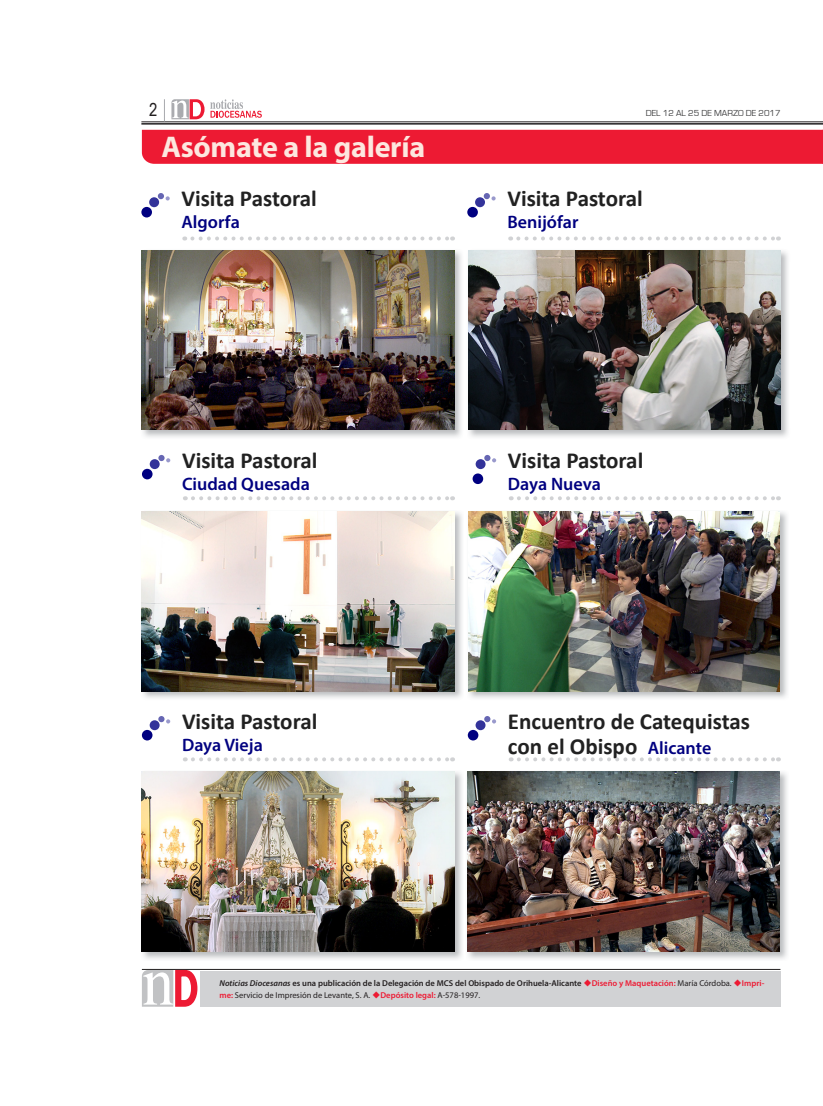
<style>
.page{position:relative;width:823px;height:1106px;background:#fff}
.page>*{position:absolute;margin:0;border:0;box-sizing:border-box;transform-origin:0 0}
.t1{font:700 30px "Myriad Pro";letter-spacing:-.01em;color:#fde7df}
.t2{font:700 23px/25px "Calibri";color:#212121}
.t3{font:600 18px "Myriad Pro";color:#000080}
.t4{font:18px "Arial Narrow";color:#231f20}
.t5{font:9px "Eurostile";color:#3e3e3f}
.t6{font:600 8.5px/12px "Myriad Pro";color:#231f20}
.s1{font-family:"Myriad Pro";font-weight:600;font-size:18px;color:#000080}
.s2{font-style:italic}
.s3{color:#ed1a33}
.s4{font-weight:400}
</style>
<div class="page">
<hr style="left:141px;top:122px;width:681px;height:1px;background:#231f20">
<hr style="left:141px;top:123px;width:681px;height:2px;background:#231f20">
<svg style="left:171px;top:99px;width:33px;height:20px"></svg>
<svg style="left:210px;top:99px;width:52px;height:19px"></svg>
<svg style="left:164px;top:99px;width:1px;height:22px"></svg>
<hr style="left:142px;top:969px;width:638px;height:1px;background:#231f20">
<svg style="left:142px;top:969px;width:56px;height:38px"></svg>
<div style="left:199px;top:971px;width:581px;height:35px;background:#d1d2d4"></div>
<div style="left:149px;top:197px;width:10px;height:10px;background:#33339a;border-radius:50%"></div>
<svg style="left:158px;top:193px;width:12px;height:7px"></svg>
<div style="left:141px;top:207px;width:11px;height:10px;background:#000080;border-radius:50%"></div>
<div style="left:142px;top:130px;width:681px;height:34px;background:#ed1a33"></div>
<svg style="left:192px;top:236px;width:261px;height:4px"></svg>
<div style="left:150px;top:459px;width:9px;height:10px;background:#33339a;border-radius:50%"></div>
<svg style="left:158px;top:455px;width:12px;height:7px"></svg>
<div style="left:142px;top:469px;width:10px;height:10px;background:#000080;border-radius:50%"></div>
<svg style="left:193px;top:496px;width:260px;height:4px"></svg>
<div style="left:150px;top:720px;width:9px;height:10px;background:#33339a;border-radius:50%"></div>
<svg style="left:158px;top:716px;width:12px;height:7px"></svg>
<div style="left:142px;top:730px;width:10px;height:10px;background:#000080;border-radius:50%"></div>
<svg style="left:193px;top:757px;width:260px;height:4px"></svg>
<div style="left:475px;top:197px;width:9px;height:10px;background:#33339a;border-radius:50%"></div>
<svg style="left:483px;top:193px;width:12px;height:7px"></svg>
<div style="left:467px;top:207px;width:10px;height:10px;background:#000080;border-radius:50%"></div>
<svg style="left:518px;top:236px;width:260px;height:4px"></svg>
<div style="left:475px;top:459px;width:10px;height:10px;background:#33339a;border-radius:50%"></div>
<svg style="left:484px;top:455px;width:12px;height:7px"></svg>
<div style="left:472px;top:473px;width:11px;height:11px;background:#000080;border-radius:50%"></div>
<svg style="left:518px;top:496px;width:260px;height:4px"></svg>
<div style="left:475px;top:720px;width:10px;height:10px;background:#33339a;border-radius:50%"></div>
<svg style="left:484px;top:716px;width:12px;height:7px"></svg>
<div style="left:467px;top:730px;width:11px;height:10px;background:#000080;border-radius:50%"></div>
<svg style="left:518px;top:757px;width:260px;height:4px"></svg>
<img style="left:141px;top:250px;width:320px;height:187px">
<img style="left:142px;top:250px;width:312px;height:180px">
<img style="left:469px;top:250px;width:319px;height:187px">
<img style="left:468px;top:250px;width:312px;height:180px">
<img style="left:467px;top:771px;width:320px;height:188px">
<img style="left:467px;top:771px;width:312px;height:180px">
<img style="left:141px;top:511px;width:321px;height:187px">
<img style="left:142px;top:511px;width:312px;height:180px">
<img style="left:468px;top:511px;width:319px;height:187px">
<img style="left:468px;top:511px;width:311px;height:180px">
<img style="left:141px;top:771px;width:321px;height:188px">
<img style="left:142px;top:771px;width:312px;height:180px">
<h3 class="t4" style="left:149px;top:97px;width:10px">2</h3>
<p class="t5" style="left:645px;top:108px;width:136px">DEL 12 AL 25 DE MARZO DE 2017</p>
<h1 class="t1" style="left:161px;top:127px;width:265px">Asómate a la galería</h1>
<h2 class="t2" style="left:181px;top:186px;width:137px">Visita Pastoral</h2>
<h3 class="t3" style="left:181px;top:210px;width:60px">Algorfa</h3>
<h2 class="t2" style="left:507px;top:186px;width:137px">Visita Pastoral</h2>
<h3 class="t3" style="left:507px;top:210px;width:72px">Benijófar</h3>
<h2 class="t2" style="left:182px;top:448px;width:137px">Visita Pastoral</h2>
<h3 class="t3" style="left:182px;top:472px;width:129px">Ciudad Quesada</h3>
<h2 class="t2" style="left:182px;top:709px;width:137px">Visita Pastoral</h2>
<h3 class="t3" style="left:182px;top:733px;width:82px">Daya Vieja</h3>
<h2 class="t2" style="left:507px;top:448px;width:137px">Visita Pastoral</h2>
<h3 class="t3" style="left:507px;top:472px;width:94px">Daya Nueva</h3>
<h2 class="t2" style="left:507px;top:709px;width:243px">Encuentro de Catequistas con el Obispo <span class="s1">Alicante</span></h2>
<p class="t6" style="left:219px;top:977px;width:546px"><span class="s2">Noticias Diocesanas</span> es una publicación de la Delegación de MCS del Obispado de Orihuela-Alicante <span class="s3">◆Diseño y Maquetación:</span> <span class="s4">María Córdoba.</span> <span class="s3">◆Impri&shy;me:</span> <span class="s4">Servicio de Impresión de Levante, S. A.</span> <span class="s3">◆Depósito legal:</span> <span class="s4">A-578-1997.</span></p>
</div>
